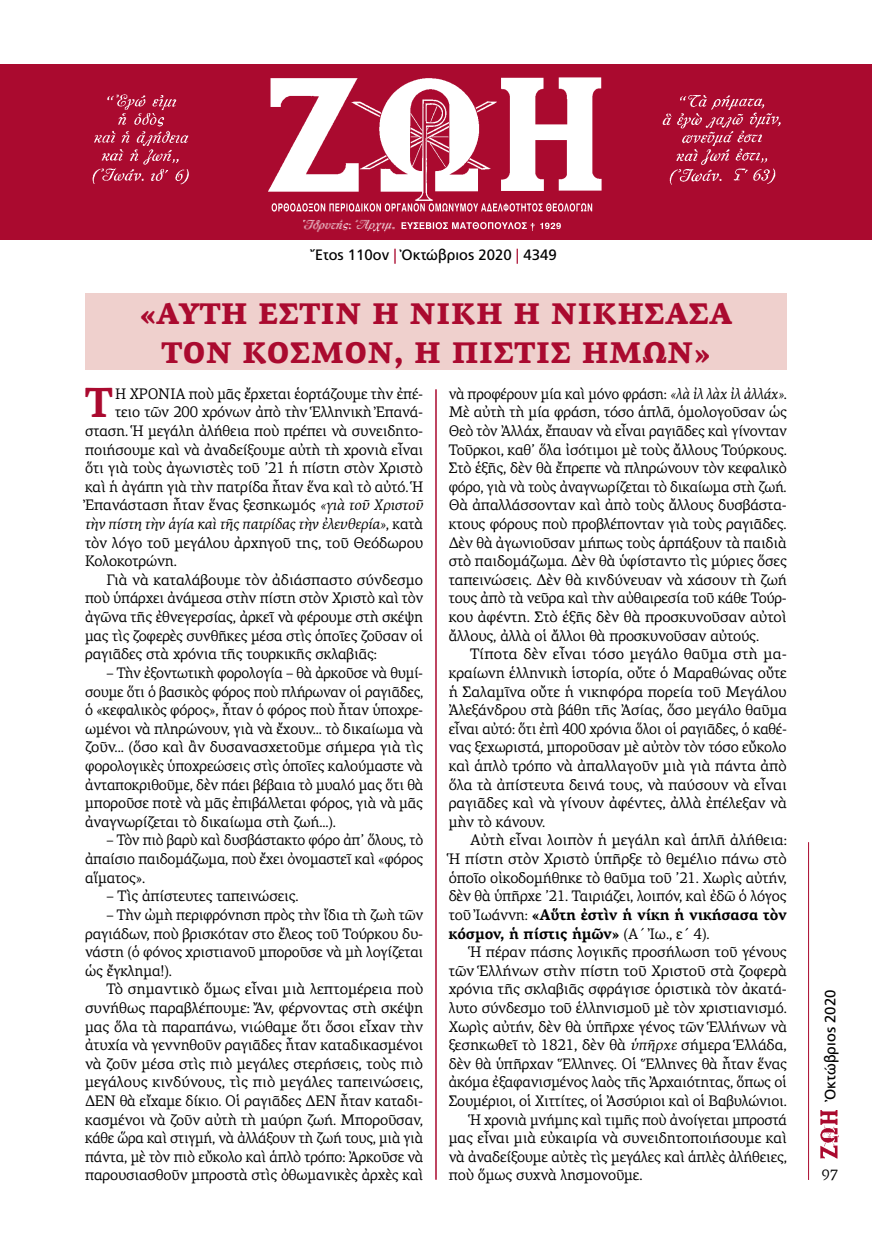
<style>
.page{position:relative;width:872px;height:1234px;background:#fff}
.page>*{position:absolute;margin:0;border:0;box-sizing:border-box;transform-origin:0 0}
.t1{font:700 42.3px "PF Agora Serif Pro";color:#aa0a2f}
.t2{font:900 30px/39px "PF Agora Serif Pro";color:#aa0a2f;text-align:center}
.t3{font:15.3px/18.6px "PF Agora Serif Pro";letter-spacing:-.01em;color:#000;text-align:justify}
.t4{font:15.3px/18.6px "PF Agora Serif Pro";letter-spacing:-.01em;color:#000;text-align:justify;scale:.95 1}
.t5{font:15.3px/18.6px "PF Agora Serif Pro";letter-spacing:-.01em;color:#000;text-align:justify;scale:.96 1}
.t6{font:15.3px/18.6px "PF Agora Serif Pro";letter-spacing:-.01em;color:#000;text-align:justify;scale:.94 1}
.t7{font:italic 15.3px "PF Agora Serif Pro";letter-spacing:-.01em;color:#000}
.t8{font:15px "PF Catalog Poly";color:#000}
.t9{font:15px "PF Agora Serif Pro";color:#000}
.s1{color:#aa0a2f}
.s2{font-style:italic}
.s3{font-style:normal}
.s4{font-weight:700}
</style>
<div class="page">
<hr style="left:808px;top:842px;width:1px;height:337px;background:#aa0a2f">
<img style="left:820px;top:1110px;width:19px;height:48px">
<div style="left:0;top:64px;width:872px;height:176px;background:#aa0a2f"></div>
<img style="left:268px;top:78px;width:334px;height:123px">
<img style="left:662px;top:95px;width:118px;height:89px">
<img style="left:92px;top:95px;width:97px;height:89px">
<svg style="left:271px;top:203px;width:321px;height:8px"></svg>
<img style="left:303px;top:219px;width:92px;height:14px">
<svg style="left:401px;top:222px;width:160px;height:9px"></svg>
<hr style="left:435px;top:389px;width:2px;height:790px;background:#aa0a2f">
<div style="left:85px;top:293px;width:702px;height:77px;background:#efd0cd"></div>
<p class="t8" style="left:315px;top:246px;width:243px">Ἔτος 110ον <span class="s1">|</span> Ὀκτώβριος 2020 <span class="s1">|</span> 4349</p>
<h2 class="t2" style="left:139px;top:295px;width:594px">«ΑΥΤΗ ΕΣΤΙΝ Η ΝΙΚΗ Η ΝΙΚΗΣΑΣΑ<br>ΤΟΝ ΚΟΣΜΟΝ, Η ΠΙΣΤΙΣ ΗΜΩΝ»</h2>
<h1 class="t1" style="left:85px;top:376px;width:29px">T</h1>
<p class="t5" style="left:115px;top:384px;width:322px">Η ΧΡΟΝΙΑ ποὺ μᾶς ἔρχεται ἑορτάζουμε τὴν ἐπέ-</p>
<p class="t3" style="left:115px;top:403px;width:309px">τειο τῶν 200 χρόνων ἀπὸ τὴν Ἑλληνικὴ Ἐπανά-</p>
<p class="t3" style="left:85px;top:421px;width:340px">σταση. Ἡ μεγάλη ἀλήθεια ποὺ πρέπει νὰ συνειδητο-</p>
<p class="t3" style="left:85px;top:440px;width:339px">ποιήσουμε καὶ νὰ ἀναδείξουμε αὐτὴ τὴ χρονιὰ εἶναι</p>
<p class="t3" style="left:85px;top:458px;width:339px">ὅτι γιὰ τοὺς ἀγωνιστὲς τοῦ ’21 ἡ πίστη στὸν Χριστὸ</p>
<p class="t3" style="left:85px;top:477px;width:340px">καὶ ἡ ἀγάπη γιὰ τὴν πατρίδα ἦταν ἕνα καὶ τὸ αὐτό. Ἡ</p>
<p class="t3" style="left:85px;top:496px;width:340px">Ἐπανάσταση ἦταν ἕνας ξεσηκωμός <span class="s2">«γιὰ τοῦ Χριστοῦ</span></p>
<p class="t7" style="left:85px;top:514px;width:339px">τὴν πίστη τὴν ἁγία καὶ τῆς πατρίδας τὴν ἐλευθερία»<span class="s3">, κατὰ</span></p>
<p class="t3" style="left:85px;top:533px;width:340px">τὸν λόγο τοῦ μεγάλου ἀρχηγοῦ της, τοῦ Θεόδωρου</p>
<p class="t3" style="left:85px;top:551px;width:93px">Κολοκοτρώνη.</p>
<p class="t3" style="left:106px;top:570px;width:318px">Γιὰ νὰ καταλάβουμε τὸν ἀδιάσπαστο σύνδεσμο</p>
<p class="t5" style="left:85px;top:589px;width:354px">ποὺ ὑπάρχει ἀνάμεσα στὴν πίστη στὸν Χριστὸ καὶ τὸν</p>
<p class="t3" style="left:85px;top:607px;width:339px">ἀγῶνα τῆς ἐθνεγερσίας, ἀρκεῖ νὰ φέρουμε στὴ σκέψη</p>
<p class="t5" style="left:85px;top:626px;width:354px">μας τὶς ζοφερὲς συνθῆκες μέσα στὶς ὁποῖες ζοῦσαν οἱ</p>
<p class="t3" style="left:85px;top:644px;width:293px">ραγιᾶδες στὰ χρόνια τῆς τουρκικῆς σκλαβιᾶς:</p>
<p class="t4" style="left:85px;top:663px;width:358px;text-indent:21px">– Τὴν ἐξοντωτικὴ φορολογία – θὰ ἀρκοῦσε νὰ θυμί&shy;σουμε ὅτι ὁ βασικὸς φόρος ποὺ πλήρωναν οἱ ραγιᾶδες, ὁ «κεφαλικὸς φόρος», ἦταν ὁ φόρος ποὺ ἦταν ὑποχρε&shy;ωμένοι νὰ πληρώνουν, γιὰ νὰ ἔχουν... τὸ δικαίωμα νὰ ζοῦν... (ὅσο καὶ ἂν δυσανασχετοῦμε σήμερα γιὰ τὶς φορολογικὲς ὑποχρεώσεις στὶς ὁποῖες καλούμαστε νὰ ἀνταποκριθοῦμε, δὲν πάει βέβαια τὸ μυαλό μας ὅτι θὰ μποροῦσε ποτὲ νὰ μᾶς ἐπιβάλλεται φόρος, γιὰ νὰ μᾶς ἀναγνωρίζεται τὸ δικαίωμα στὴ ζωή...).</p>
<p class="t6" style="left:85px;top:830px;width:361px;text-indent:21px">– Τὸν πιὸ βαρὺ καὶ δυσβάστακτο φόρο ἀπ’ ὅλους, τὸ ἀπαίσιο παιδομάζωμα, ποὺ ἔχει ὀνομαστεῖ καὶ «φόρος αἵματος».</p>
<p class="t3" style="left:106px;top:886px;width:194px">– Τὶς ἀπίστευτες ταπεινώσεις.</p>
<p class="t5" style="left:85px;top:905px;width:354px;text-indent:21px">– Τὴν ὠμὴ περιφρόνηση πρὸς τὴν ἴδια τὴ ζωὴ τῶν ραγιάδων, ποὺ βρισκόταν στο ἔλεος τοῦ Τούρκου δυ&shy;νάστη (ὁ φόνος χριστιανοῦ μποροῦσε νὰ μὴ λογίζεται ὡς ἔγκλημα!).</p>
<p class="t3" style="left:85px;top:979px;width:340px;text-indent:21px">Τὸ σημαντικὸ ὅμως εἶναι μιὰ λεπτομέρεια ποὺ συνήθως παραβλέπουμε: Ἄν, φέρνοντας στὴ σκέψη μας ὅλα τὰ παραπάνω, νιώθαμε ὅτι ὅσοι εἶχαν τὴν ἀτυχία νὰ γεννηθοῦν ραγιᾶδες ἦταν καταδικασμένοι νὰ ζοῦν μέσα στὶς πιὸ μεγάλες στερήσεις, τοὺς πιὸ μεγάλους κινδύνους, τὶς πιὸ μεγάλες ταπεινώσεις, ΔΕΝ θὰ εἴχαμε δίκιο. Οἱ ραγιᾶδες ΔΕΝ ἦταν καταδι&shy;κασμένοι νὰ ζοῦν αὐτὴ τὴ μαύρη ζωή. Μποροῦσαν, κάθε ὥρα καὶ στιγμή, νὰ ἀλλάξουν τὴ ζωή τους, μιὰ γιὰ πάντα, μὲ τὸν πιὸ εὔκολο καὶ ἁπλὸ τρόπο: Ἀρκοῦσε νὰ παρουσιασθοῦν μπροστὰ στὶς ὀθωμανικὲς ἀρχὲς καὶ</p>
<p class="t4" style="left:449px;top:384px;width:357px">νὰ προφέρουν μία καὶ μόνο φράση: <span class="s2">«λὰ ἰλ λὰχ ἰλ ἀλλάχ»</span>.<br>Μὲ αὐτὴ τὴ μία φράση, τόσο ἁπλᾶ, ὁμολογοῦσαν ὡς Θεὸ τὸν Ἀλλάχ, ἔπαυαν νὰ εἶναι ραγιᾶδες καὶ γίνονταν Τοῦρκοι, καθ’ ὅλα ἰσότιμοι μὲ τοὺς ἄλλους Τούρκους.<br>Στὸ ἑξῆς, δὲν θὰ ἔπρεπε νὰ πληρώνουν τὸν κεφαλικὸ φόρο, γιὰ νὰ τοὺς ἀναγνωρίζεται τὸ δικαίωμα στὴ ζωή.<br>Θὰ ἀπαλλάσσονταν καὶ ἀπὸ τοὺς ἄλλους δυσβάστα&shy;κτους φόρους ποὺ προβλέπονταν γιὰ τοὺς ραγιᾶδες.<br>Δὲν θὰ ἀγωνιοῦσαν μήπως τοὺς ἁρπάξουν τὰ παιδιὰ στὸ παιδομάζωμα. Δὲν θὰ ὑφίσταντο τὶς μύριες ὅσες ταπεινώσεις. Δὲν θὰ κινδύνευαν νὰ χάσουν τὴ ζωή τους ἀπὸ τὰ νεῦρα καὶ τὴν αὐθαιρεσία τοῦ κάθε Τούρ&shy;κου ἀφέντη. Στὸ ἑξῆς δὲν θὰ προσκυνοῦσαν αὐτοὶ ἄλλους, ἀλλὰ οἱ ἄλλοι θὰ προσκυνοῦσαν αὐτούς.</p>
<p class="t3" style="left:449px;top:644px;width:340px;text-indent:21px">Τίποτα δὲν εἶναι τόσο μεγάλο θαῦμα στὴ μα&shy;κραίωνη ἑλληνικὴ ἱστορία, οὔτε ὁ Μαραθώνας οὔτε ἡ Σαλαμῖνα οὔτε ἡ νικηφόρα πορεία τοῦ Μεγάλου Ἀλεξάνδρου στὰ βάθη τῆς Ἀσίας, ὅσο μεγάλο θαῦμα εἶναι αὐτό: ὅτι ἐπὶ 400 χρόνια ὅλοι οἱ ραγιᾶδες, ὁ καθέ&shy;νας ξεχωριστά, μποροῦσαν μὲ αὐτὸν τὸν τόσο εὔκολο καὶ ἁπλὸ τρόπο νὰ ἀπαλλαγοῦν μιὰ γιὰ πάντα ἀπὸ ὅλα τὰ ἀπίστευτα δεινά τους, νὰ παύσουν νὰ εἶναι ραγιᾶδες καὶ νὰ γίνουν ἀφέντες, ἀλλὰ ἐπέλεξαν νὰ μὴν τὸ κάνουν.</p>
<p class="t3" style="left:449px;top:830px;width:340px;text-indent:21px">Αὐτὴ εἶναι λοιπὸν ἡ μεγάλη καὶ ἁπλῆ ἀλήθεια:<br>Ἡ πίστη στὸν Χριστὸ ὑπῆρξε τὸ θεμέλιο πάνω στὸ ὁποῖο οἰκοδομήθηκε τὸ θαῦμα τοῦ ’21. Χωρὶς αὐτήν, δὲν θὰ ὑπῆρχε ’21. Ταιριάζει, λοιπόν, καὶ ἐδῶ ὁ λόγος τοῦ Ἰωάννη: <span class="s4">«Αὕτη ἐστὶν ἡ νίκη ἡ νικήσασα τὸν κόσμον, ἡ πίστις ἡμῶν»</span> (Α΄ Ἰω., ε΄ 4).</p>
<p class="t3" style="left:470px;top:942px;width:318px">Ἡ πέραν πάσης λογικῆς προσήλωση τοῦ γένους</p>
<p class="t3" style="left:449px;top:961px;width:340px">τῶν Ἑλλήνων στὴν πίστη τοῦ Χριστοῦ στὰ ζοφερὰ</p>
<p class="t3" style="left:449px;top:979px;width:340px">χρόνια τῆς σκλαβιᾶς σφράγισε ὁριστικὰ τὸν ἀκατά-</p>
<p class="t3" style="left:449px;top:998px;width:340px">λυτο σύνδεσμο τοῦ ἑλληνισμοῦ μὲ τὸν χριστιανισμό.</p>
<p class="t3" style="left:449px;top:1016px;width:340px">Χωρὶς αὐτήν, δὲν θὰ ὑπῆρχε γένος τῶν Ἑλλήνων νὰ</p>
<p class="t3" style="left:449px;top:1035px;width:339px">ξεσηκωθεῖ τὸ 1821, δὲν θὰ <span class="s2">ὑπῆρχε</span> σήμερα Ἑλλάδα,</p>
<p class="t3" style="left:449px;top:1054px;width:340px">δὲν θὰ ὑπῆρχαν Ἕλληνες. Οἱ Ἕλληνες θὰ ἦταν ἕνας</p>
<p class="t5" style="left:449px;top:1072px;width:354px">ἀκόμα ἐξαφανισμένος λαὸς τῆς Ἀρχαιότητας, ὅπως οἱ</p>
<p class="t5" style="left:449px;top:1091px;width:354px">Σουμέριοι, οἱ Χιττίτες, οἱ Ἀσσύριοι καὶ οἱ Βαβυλώνιοι.</p>
<p class="t4" style="left:470px;top:1109px;width:335px">Ἡ χρονιὰ μνήμης καὶ τιμῆς ποὺ ἀνοίγεται μπροστά</p>
<p class="t3" style="left:449px;top:1128px;width:340px">μας εἶναι μιὰ εὐκαιρία νὰ συνειδητοποιήσουμε καὶ</p>
<p class="t5" style="left:449px;top:1147px;width:354px">νὰ ἀναδείξουμε αὐτὲς τὶς μεγάλες καὶ ἁπλὲς ἀλήθειες,</p>
<p class="t3" style="left:449px;top:1165px;width:195px">ποὺ ὅμως συχνὰ λησμονοῦμε.</p>
<p class="t8" style="left:821px;top:1099px;width:112px;rotate:-90deg">Ὀκτώβριος 2020</p>
<p class="t9" style="left:821px;top:1165px;width:18px">97</p>
</div>
